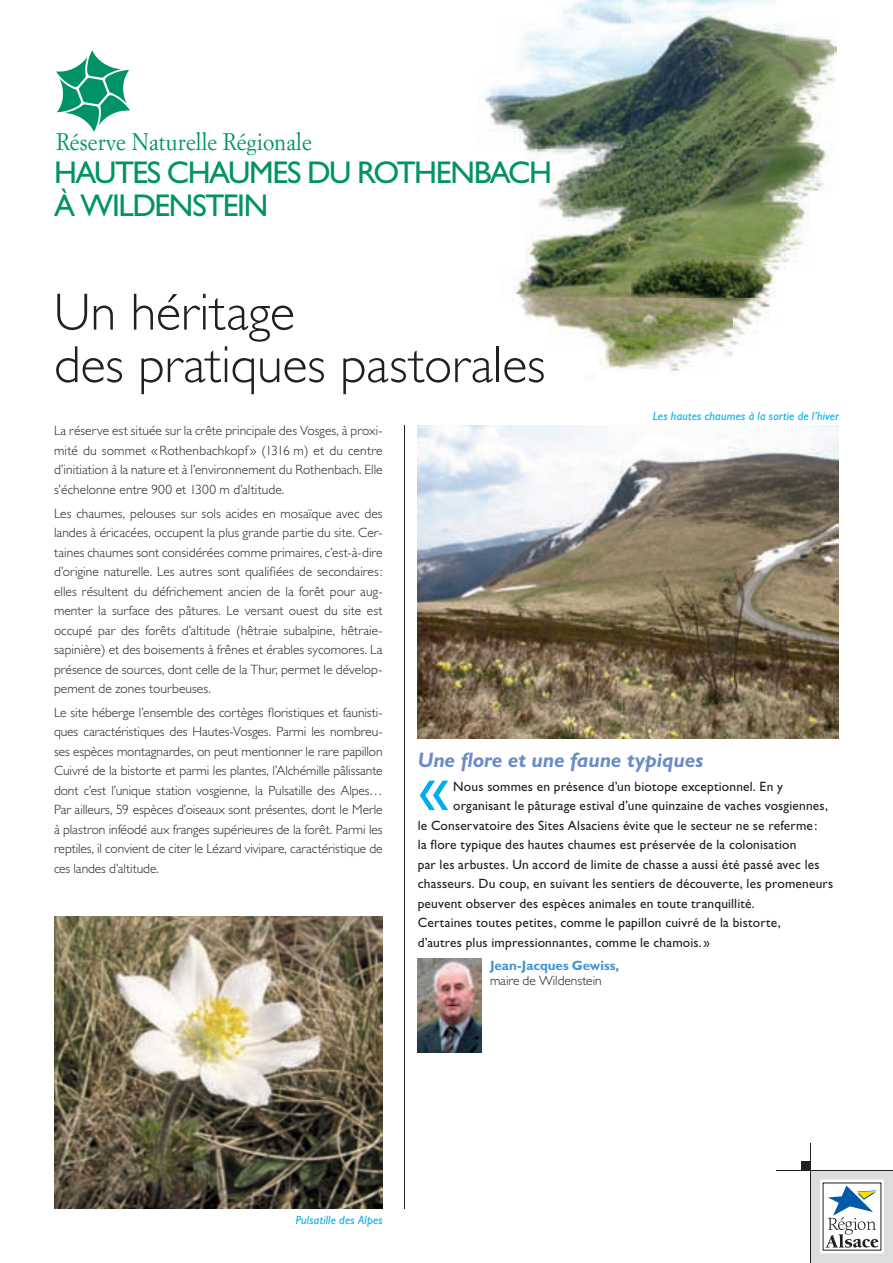
<style>
.page{position:relative;width:893px;height:1263px;background:#fff}
.page>*{position:absolute;margin:0;border:0;box-sizing:border-box;transform-origin:0 0}
.t1{font:65.55px "Gill Sans";color:#00aeef}
.t2{font:300 52.5px/52.5px "Gill Sans";letter-spacing:-.005em;color:#231f20}
.t3{font:32.1px "Gill Sans";color:#009365;scale:.9 1}
.t4{font:31.5px/33px "Gill Sans";letter-spacing:-.045em;color:#009365}
.t5{font:23.55px "Simoncini Garamond";letter-spacing:.01em;color:#009365;scale:.92 1}
.t6{font:italic 700 21px "Gill Sans";letter-spacing:-.005em;color:#6c8bc6}
.t7{font:300 13.5px/19.5px "Gill Sans";letter-spacing:.005em;color:#231f20;text-align:justify}
.t8{font:13.5px "Gill Sans";letter-spacing:.015em;color:#231f20}
.t9{font:700 13.5px "Gill Sans";color:#4194d0}
.t10{font:italic 12px "Gill Sans";letter-spacing:.015em;color:#00aeef}
</style>
<div class="page">
<img style="left:484px;top:0;width:353px;height:371px">
<img style="left:54px;top:916px;width:329px;height:293px">
<hr style="left:404px;top:425px;width:1px;height:784px;background:#231f20">
<svg style="left:56px;top:50px;width:74px;height:82px"></svg>
<img style="left:418px;top:425px;width:421px;height:313px">
<div style="left:810px;top:1170px;width:83px;height:93px;background:#dcdddf"></div>
<svg style="left:820px;top:1179px;width:64px;height:74px"></svg>
<svg style="left:826px;top:1185px;width:52px;height:63px;background:#becad3"></svg>
<hr style="left:810px;top:1143px;width:1px;height:120px;background:#231f20">
<hr style="left:776px;top:1170px;width:117px;height:1px;background:#231f20">
<div style="left:801px;top:1161px;width:9px;height:9px;background:#231f20"></div>
<img style="left:418px;top:958px;width:64px;height:94px">
<h3 class="t5" style="left:56px;top:127px;width:279px">Réserve Naturelle Régionale</h3>
<h3 class="t3" style="left:56px;top:153px;width:555px">HAUTES CHAUMES DU ROTHENBACH</h3>
<h3 class="t4" style="left:54px;top:156px;width:500px">HAUTES CHAUMES DU ROTHENBACH<br>À WILDENSTEIN</h3>
<h2 class="t2" style="left:54px;top:286px;width:493px">Un héritage<br>des pratiques pastorales</h2>
<p class="t7" style="left:54px;top:421px;width:330px">La réserve est située sur la crête principale des Vosges, à proxi&shy;mité du sommet « Rothenbachkopf » (1316 m) et du centre d’initiation à la nature et à l’environnement du Rothenbach. elle s’échelonne entre 900 et 1300 m d’altitude.</p>
<p class="t7" style="left:54px;top:503px;width:330px">Les chaumes, pelouses sur sols acides en mosaïque avec des landes à éricacées, occupent la plus grande partie du site. Cer&shy;taines chaumes sont considérées comme primaires, c’est-à-dire d’origine naturelle. Les autres sont qualifiées de secondaires : elles résultent du défrichement ancien de la forêt pour aug&shy;menter la surface des pâtures. Le versant ouest du site est occupé par des forêts d’altitude (hêtraie subalpine, hêtraie&shy;sapinière) et des boisements à frênes et érables sycomores. La présence de sources, dont celle de la Thur, permet le dévelop&shy;pement de zones tourbeuses.</p>
<p class="t7" style="left:54px;top:703px;width:330px">Le site héberge l’ensemble des cortèges floristiques et faunisti&shy;ques caractéristiques des Hautes-Vosges. Parmi les nombreu&shy;ses espèces montagnardes, on peut mentionner le rare papillon Cuivré de la bistorte et parmi les plantes, l’Alchémille pâlissante dont c’est l’unique station vosgienne, la Pulsatille des Alpes… Par ailleurs, 59 espèces d’oiseaux sont présentes, dont le Merle à plastron inféodé aux franges supérieures de la forêt. Parmi les reptiles, il convient de citer le Lézard vivipare, caractéristique de ces landes d’altitude.</p>
<p class="t10" style="left:653px;top:409px;width:188px">Les hautes chaumes à la sortie de l’hiver</p>
<h3 class="t6" style="left:418px;top:748px;width:287px">Une flore et une faune typiques</h3>
<h1 class="t1" style="left:418px;top:750px;width:33px">«</h1>
<p class="t8" style="left:453px;top:778px;width:331px">Nous sommes en présence d’un biotope exceptionnel. En y</p>
<p class="t8" style="left:453px;top:798px;width:376px">organisant le pâturage estival d’une quinzaine de vaches vosgiennes,</p>
<p class="t8" style="left:418px;top:817px;width:401px">le Conservatoire des Sites Alsaciens évite que le secteur ne se referme :</p>
<p class="t8" style="left:418px;top:837px;width:380px">la flore typique des hautes chaumes est préservée de la colonisation</p>
<p class="t8" style="left:418px;top:856px;width:403px">par les arbustes. Un accord de limite de chasse a aussi été passé avec les</p>
<p class="t8" style="left:418px;top:876px;width:417px">chasseurs. Du coup, en suivant les sentiers de découverte, les promeneurs</p>
<p class="t8" style="left:418px;top:895px;width:339px">peuvent observer des espèces animales en toute tranquillité.</p>
<p class="t8" style="left:418px;top:915px;width:364px">Certaines toutes petites, comme le papillon cuivré de la bistorte,</p>
<p class="t8" style="left:418px;top:934px;width:294px">d’autres plus impressionnantes, comme le chamois. »</p>
<p class="t9" style="left:490px;top:957px;width:131px">Jean-Jacques Gewiss,</p>
<p class="t7" style="left:490px;top:971px;width:113px">maire de wildenstein</p>
<p class="t10" style="left:296px;top:1213px;width:89px">Pulsatille des Alpes</p>
</div>
